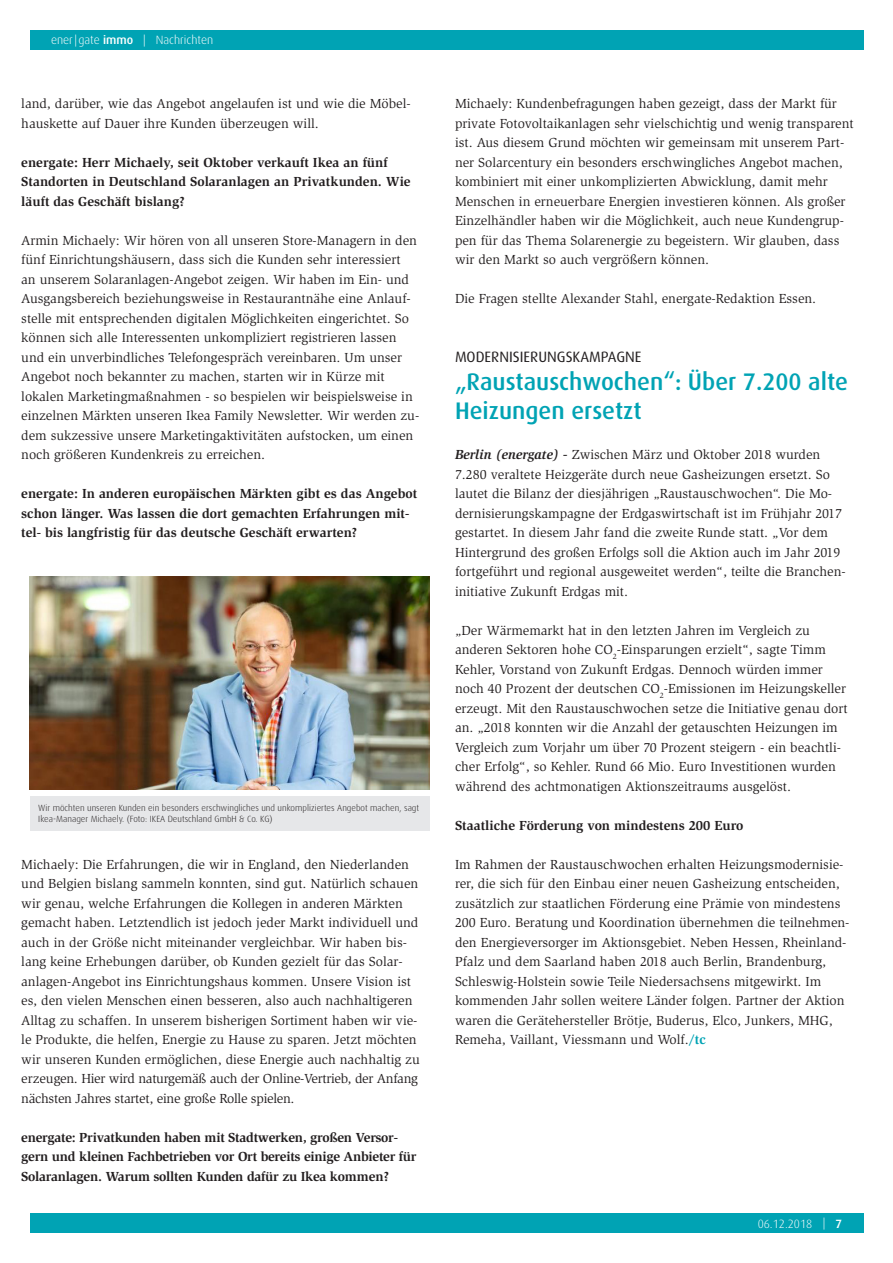
<style>
.page{position:relative;width:893px;height:1263px;background:#fff}
.page>*{position:absolute;margin:0;border:0;box-sizing:border-box;transform-origin:0 0}
.Headline{font:500 24px/28.8px "Dax";color:#00a3b4}
.Autor{font:15px "Dax";color:#231f20}
.Fließtext{font:13.5px/19.5px "Slimbach";color:#231f20}
.Fließtext-2{font:700 13.5px/19.5px "Slimbach";color:#231f20}
.Fließtext-3{font:700 13.5px/19.5px "Slimbach";letter-spacing:-.02em;color:#231f20}
.t1{font:300 12px "Dax";color:#fff}
.Bildunterschrift{font:300 9px/10.8px "Dax";color:#231f20}
.s1{font-weight:500}
.s2{font-weight:700;font-style:italic}
.s3{font-weight:700;color:#00a3b4}
</style>
<div class="page">
<div style="left:30px;top:1214px;width:833px;height:19px;background:#00a3b4"></div>
<div style="left:30px;top:30px;width:833px;height:20px;background:#00a3b4"></div>
<img style="left:30px;top:577px;width:399px;height:212px">
<div style="left:30px;top:796px;width:399px;height:34px;background:#e6e7e9"></div>
<p class="t1" style="left:51px;top:33px;width:164px">ener|gate <span class="s1">immo</span> | Nachrichten</p>
<p class="Fließtext" style="left:21px;top:94px;width:391px">land, darüber, wie das Angebot angelaufen ist und wie die Möbel&shy;hauskette auf Dauer ihre Kunden überzeugen will.</p>
<p class="Fließtext-2" style="left:21px;top:152px;width:391px">energate: Herr Michaely, seit Oktober verkauft Ikea an fünf<br>Standorten in Deutschland Solaranlagen an Privatkunden. Wie läuft das Geschäft bislang?</p>
<p class="Fließtext" style="left:21px;top:230px;width:399px">Armin Michaely: Wir hören von all unseren Store-Managern in den fünf Einrichtungshäusern, dass sich die Kunden sehr interessiert<br>an unserem Solaranlagen-Angebot zeigen. Wir haben im Ein- und Ausgangsbereich beziehungsweise in Restaurantnähe eine Anlauf&shy;stelle mit entsprechenden digitalen Möglichkeiten eingerichtet. So können sich alle Interessenten unkompliziert registrieren lassen und ein unverbindliches Telefongespräch vereinbaren. Um unser Angebot noch bekannter zu machen, starten wir in Kürze mit lokalen Marketingmaßnahmen - so bespielen wir beispielsweise in einzelnen Märkten unseren Ikea Family Newsletter. Wir werden zu&shy;dem sukzessive unsere Marketingaktivitäten aufstocken, um einen noch größeren Kundenkreis zu erreichen.</p>
<p class="Fließtext-2" style="left:21px;top:484px;width:397px">energate: In anderen europäischen Märkten gibt es das Angebot schon länger. Was lassen die dort gemachten Erfahrungen mit&shy;tel- bis langfristig für das deutsche Geschäft erwarten?</p>
<p class="Bildunterschrift" style="left:38px;top:803px;width:382px">Wir möchten unseren Kunden ein besonders erschwingliches und unkompliziertes Angebot machen, sagt<br>Ikea-Manager Michaely. (Foto: IKEA Deutschland GmbH &amp; Co. KG)</p>
<p class="Fließtext" style="left:21px;top:854px;width:400px">Michaely: Die Erfahrungen, die wir in England, den Niederlanden und Belgien bislang sammeln konnten, sind gut. Natürlich schauen wir genau, welche Erfahrungen die Kollegen in anderen Märkten gemacht haben. Letztendlich ist jedoch jeder Markt individuell und auch in der Größe nicht miteinander vergleichbar. Wir haben bis&shy;lang keine Erhebungen darüber, ob Kunden gezielt für das Solar&shy;anlagen-Angebot ins Einrichtungshaus kommen. Unsere Vision ist es, den vielen Menschen einen besseren, also auch nachhaltigeren Alltag zu schaffen. In unserem bisherigen Sortiment haben wir vie&shy;le Produkte, die helfen, Energie zu Hause zu sparen. Jetzt möchten wir unseren Kunden ermöglichen, diese Energie auch nachhaltig zu erzeugen. Hier wird naturgemäß auch der Online-Vertrieb, der Anfang nächsten Jahres startet, eine große Rolle spielen.</p>
<p class="Fließtext-3" style="left:21px;top:1127px;width:397px">energate: Privatkunden haben mit Stadtwerken, großen Versor&shy;gern und kleinen Fachbetrieben vor Ort bereits einige Anbieter für<br>Solaranlagen. Warum sollten Kunden dafür zu Ikea kommen?</p>
<p class="Fließtext" style="left:455px;top:94px;width:400px">Michaely: Kundenbefragungen haben gezeigt, dass der Markt für private Fotovoltaikanlagen sehr vielschichtig und wenig transparent ist. Aus diesem Grund möchten wir gemeinsam mit unserem Part&shy;ner Solarcentury ein besonders erschwingliches Angebot machen, kombiniert mit einer unkomplizierten Abwicklung, damit mehr Menschen in erneuerbare Energien investieren können. Als großer Einzelhändler haben wir die Möglichkeit, auch neue Kundengrup&shy;pen für das Thema Solarenergie zu begeistern. Wir glauben, dass wir den Markt so auch vergrößern können.</p>
<p class="Fließtext" style="left:455px;top:289px;width:363px">Die Fragen stellte Alexander Stahl, energate-Redaktion Essen.</p>
<p class="Autor" style="left:455px;top:348px;width:188px">MODERNISIERUNGSKAMPAGNE</p>
<p class="Headline" style="left:455px;top:368px;width:394px">„Raustauschwochen“: Über 7.200 alte<br>Heizungen ersetzt</p>
<p class="Fließtext" style="left:455px;top:445px;width:392px"><span class="s2">Berlin (energate) -</span> Zwischen März und Oktober 2018 wurden 7.280 veraltete Heizgeräte durch neue Gasheizungen ersetzt. So lautet die Bilanz der diesjährigen „Raustauschwochen“. Die Mo&shy;dernisierungskampagne der Erdgaswirtschaft ist im Frühjahr 2017 gestartet. In diesem Jahr fand die zweite Runde statt. „Vor dem Hintergrund des großen Erfolgs soll die Aktion auch im Jahr 2019 fortgeführt und regional ausgeweitet werden“, teilte die Branchen&shy;initiative Zukunft Erdgas mit.</p>
<p class="Fließtext" style="left:455px;top:620px;width:394px">„Der Wärmemarkt hat in den letzten Jahren im Vergleich zu anderen Sektoren hohe CO<sub>2</sub>-Einsparungen erzielt“, sagte Timm Kehler, Vorstand von Zukunft Erdgas. Dennoch würden immer noch 40 Prozent der deutschen CO<sub>2</sub>-Emissionen im Heizungskeller erzeugt. Mit den Raustauschwochen setze die Initiative genau dort an. „2018 konnten wir die Anzahl der getauschten Heizungen im Vergleich zum Vorjahr um über 70 Prozent steigern - ein beachtli&shy;cher Erfolg“, so Kehler. Rund 66 Mio. Euro Investitionen wurden während des achtmonatigen Aktionszeitraums ausgelöst.</p>
<p class="Fließtext-2" style="left:455px;top:815px;width:290px">Staatliche Förderung von mindestens 200 Euro</p>
<p class="Fließtext" style="left:455px;top:854px;width:396px">Im Rahmen der Raustauschwochen erhalten Heizungsmodernisie&shy;rer, die sich für den Einbau einer neuen Gasheizung entscheiden, zusätzlich zur staatlichen Förderung eine Prämie von mindestens 200 Euro. Beratung und Koordination übernehmen die teilnehmen&shy;den Energieversorger im Aktionsgebiet. Neben Hessen, Rheinland-Pfalz und dem Saarland haben 2018 auch Berlin, Brandenburg, Schleswig-Holstein sowie Teile Niedersachsens mitgewirkt. Im kommenden Jahr sollen weitere Länder folgen. Partner der Aktion waren die Gerätehersteller Brötje, Buderus, Elco, Junkers, MHG, Remeha, Vaillant, Viessmann und Wolf.<span class="s3">/tc</span></p>
<p class="t1" style="left:758px;top:1217px;width:56px">06.12.2018</p>
<p class="t1" style="left:823px;top:1216px;width:21px">| <span class="s1">7</span></p>
</div>
